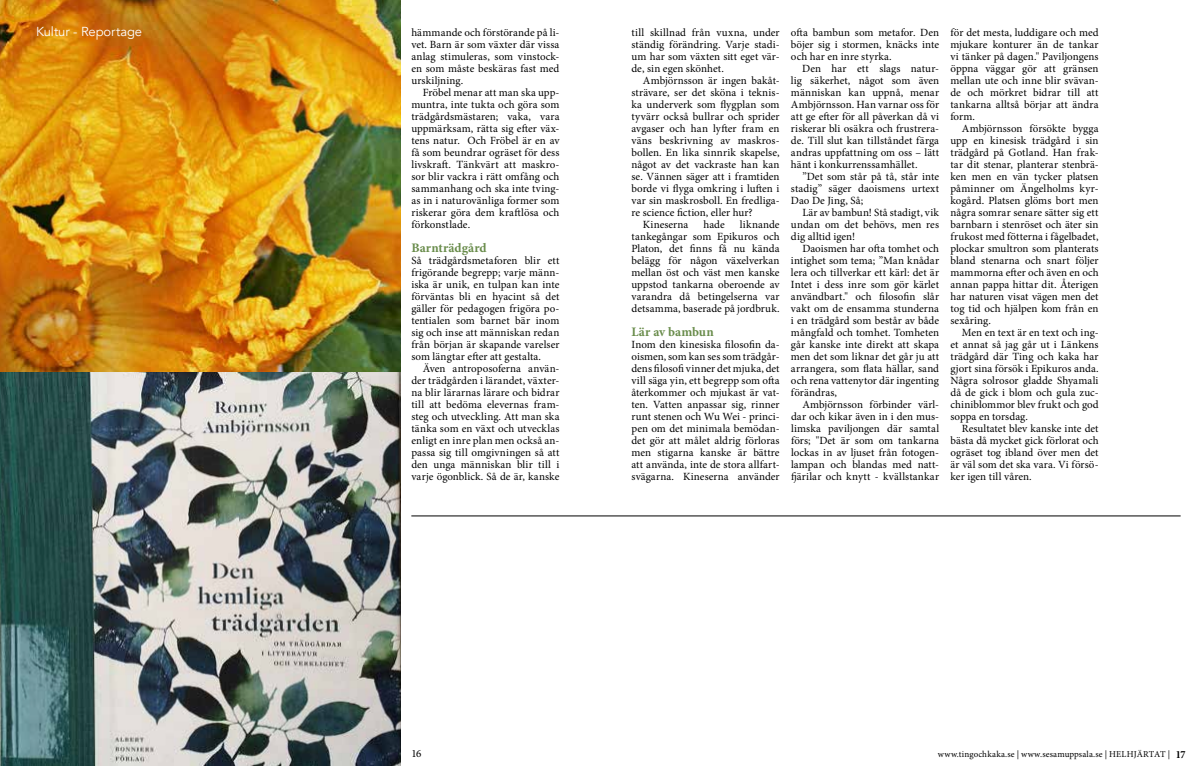
<style>
.page{position:relative;width:1191px;height:766px;background:#fff}
.page>*{position:absolute;margin:0;border:0;box-sizing:border-box;transform-origin:0 0}
.t1{font:700 13px "Minion Pro";letter-spacing:.01em;color:#698c4b}
.t2{font:13px "Avenir";letter-spacing:-.005em;color:#fff}
.t3{font:11px/12px "Minion Pro";letter-spacing:.005em;color:#000;text-align:justify}
.t4{font:9px "Minion Pro";letter-spacing:.015em;color:#000}
.s1{font-weight:700;font-stretch:condensed;font-size:11px}
</style>
<div class="page">
<img style="left:0;top:0;width:400px;height:765px">
<hr style="left:411px;top:515px;width:769px;height:1px;background:#000">
<p class="t2" style="left:36px;top:23px;width:108px">Kultur - Reportage</p>
<p class="t3" style="left:631px;top:27px;width:150px">till skillnad från vuxna, under ständig förändring. Varje stadi&shy;um har som växten sitt eget vär&shy;de, sin egen skönhet.</p>
<p class="t3" style="left:643px;top:75px;width:138px">Ambjörnsson är ingen bakåt-</p>
<p class="t3" style="left:631px;top:87px;width:150px">strävare, ser det sköna i teknis-</p>
<p class="t3" style="left:631px;top:99px;width:150px">ka underverk som flygplan som</p>
<p class="t3" style="left:631px;top:111px;width:150px">tyvärr också bullrar och sprider</p>
<p class="t3" style="left:631px;top:123px;width:150px">avgaser och han lyfter fram en</p>
<p class="t3" style="left:631px;top:135px;width:150px">väns beskrivning av maskros-</p>
<p class="t3" style="left:631px;top:147px;width:150px">bollen. En lika sinnrik skapelse,</p>
<p class="t3" style="left:631px;top:159px;width:150px">något av det vackraste han kan</p>
<p class="t3" style="left:631px;top:171px;width:150px">se. Vännen säger att i framtiden</p>
<p class="t3" style="left:631px;top:183px;width:150px">borde vi flyga omkring i luften i</p>
<p class="t3" style="left:631px;top:195px;width:150px">var sin maskrosboll. En fredliga-</p>
<p class="t3" style="left:631px;top:207px;width:123px">re science fiction, eller hur?</p>
<p class="t3" style="left:643px;top:219px;width:47px">Kineserna</p>
<p class="t3" style="left:703px;top:219px;width:23px">hade</p>
<p class="t3" style="left:411px;top:27px;width:150px">hämmande och förstörande på li&shy;vet. Barn är som växter där vissa anlag stimuleras, som vinstock&shy;en som måste beskäras fast med urskiljning.</p>
<p class="t3" style="left:411px;top:87px;width:150px;text-indent:11px">Fröbel menar att man ska upp&shy;muntra, inte tukta och göra som trädgårdsmästaren; vaka, vara uppmärksam, rätta sig efter väx&shy;tens natur. Och Fröbel är en av få som beundrar ogräset för dess livskraft. Tänkvärt att maskro&shy;sor blir vackra i rätt omfång och sammanhang och ska inte tving&shy;as in i naturovänliga former som riskerar göra dem kraftlösa och förkonstlade.</p>
<p class="t1" style="left:411px;top:239px;width:77px">Barnträdgård</p>
<p class="t3" style="left:411px;top:255px;width:150px">Så trädgårdsmetaforen blir ett frigörande begrepp; varje männ&shy;iska är unik, en tulpan kan inte förväntas bli en hyacint så det gäller för pedagogen frigöra po&shy;tentialen som barnet bär inom sig och inse att människan redan från början är skapande varelser som längtar efter att gestalta.</p>
<p class="t3" style="left:411px;top:363px;width:150px;text-indent:11px">Även antroposoferna använ&shy;der trädgården i lärandet, växter&shy;na blir lärarnas lärare och bidrar till att bedöma elevernas fram&shy;steg och utveckling. Att man ska tänka som en växt och utvecklas enligt en inre plan men också an&shy;passa sig till omgivningen så att den unga människan blir till i varje ögonblick. Så de är, kanske</p>
<p class="t3" style="left:631px;top:219px;width:150px;text-indent:108px">liknande tankegångar som Epikuros och Platon, det finns få nu kända belägg för någon växelverkan mellan öst och väst men kanske uppstod tankarna oberoende av varandra då betingelserna var detsamma, baserade på jordbruk.</p>
<p class="t1" style="left:631px;top:323px;width:84px">Lär av bambun</p>
<p class="t3" style="left:631px;top:339px;width:150px">Inom den kinesiska filosofin da&shy;oismen, som kan ses som trädgår&shy;dens filosofi vinner det mjuka, det vill säga yin, ett begrepp som ofta återkommer och mjukast är vat&shy;ten. Vatten anpassar sig, rinner runt stenen och Wu Wei - princi&shy;pen om det minimala bemödan&shy;det gör att målet aldrig förloras men stigarna kanske är bättre att använda, inte de stora allfart&shy;svägarna. Kineserna använder</p>
<p class="t3" style="left:791px;top:27px;width:150px">ofta bambun som metafor. Den böjer sig i stormen, knäcks inte och har en inre styrka.</p>
<p class="t3" style="left:791px;top:63px;width:150px;text-indent:11px">Den har ett slags natur&shy;lig säkerhet, något som även människan kan uppnå, menar Ambjörnsson. Han varnar oss för att ge efter för all påverkan då vi riskerar bli osäkra och frustrera&shy;de. Till slut kan tillståndet färga andras uppfattning om oss – lätt hänt i konkurrenssamhället.</p>
<p class="t3" style="left:791px;top:171px;width:150px;text-indent:11px">”Det som står på tå, står inte stadig” säger daoismens urtext Dao De Jing, Så;</p>
<p class="t3" style="left:791px;top:207px;width:150px;text-indent:11px">Lär av bambun! Stå stadigt, vik undan om det behövs, men res dig alltid igen!</p>
<p class="t3" style="left:791px;top:243px;width:150px;text-indent:11px">Daoismen har ofta tomhet och intighet som tema; ”Man knådar lera och tillverkar ett kärl: det är Intet i dess inre som gör kärlet användbart." och filosofin slår vakt om de ensamma stunderna i en trädgård som består av både mångfald och tomhet. Tomheten går kanske inte direkt att skapa men det som liknar det går ju att arrangera, som flata hällar, sand och rena vattenytor där ingenting förändras,</p>
<p class="t3" style="left:791px;top:399px;width:150px;text-indent:11px">Ambjörnsson förbinder värl&shy;dar och kikar även in i den mus&shy;limska paviljongen där samtal förs; "Det är som om tankarna lockas in av ljuset från fotogen&shy;lampan och blandas med natt&shy;fjärilar och knytt - kvällstankar</p>
<p class="t3" style="left:950px;top:27px;width:150px">för det mesta, luddigare och med mjukare konturer än de tankar vi tänker på dagen." Paviljongens öppna väggar gör att gränsen mellan ute och inne blir svävan&shy;de och mörkret bidrar till att tankarna alltså börjar att ändra form.</p>
<p class="t3" style="left:950px;top:123px;width:150px;text-indent:11px">Ambjörnsson försökte bygga upp en kinesisk trädgård i sin trädgård på Gotland. Han frak&shy;tar dit stenar, planterar stenbrä&shy;ken men en vän tycker platsen påminner om Ängelholms kyr&shy;kogård. Platsen glöms bort men några somrar senare sätter sig ett barnbarn i stenröset och äter sin frukost med fötterna i fågelbadet, plockar smultron som planterats bland stenarna och snart följer mammorna efter och även en och annan pappa hittar dit. Återigen har naturen visat vägen men det tog tid och hjälpen kom från en sexåring.</p>
<p class="t3" style="left:950px;top:327px;width:150px;text-indent:11px">Men en text är en text och ing&shy;et annat så jag går ut i Länkens trädgård där Ting och kaka har gjort sina försök i Epikuros anda.<br>Några solrosor gladde Shyamali då de gick i blom och gula zuc&shy;chiniblommor blev frukt och god soppa en torsdag.</p>
<p class="t3" style="left:950px;top:423px;width:150px;text-indent:11px">Resultatet blev kanske inte det bästa då mycket gick förlorat och ogräset tog ibland över men det är väl som det ska vara. Vi försö&shy;ker igen till våren.</p>
<p class="t3" style="left:411px;top:747px;width:11px">16</p>
<p class="t4" style="left:938px;top:748px;width:249px">www.tingochkaka.se | www.sesamuppsala.se | HELHJÄRTAT | <span class="s1">17</span></p>
</div>
